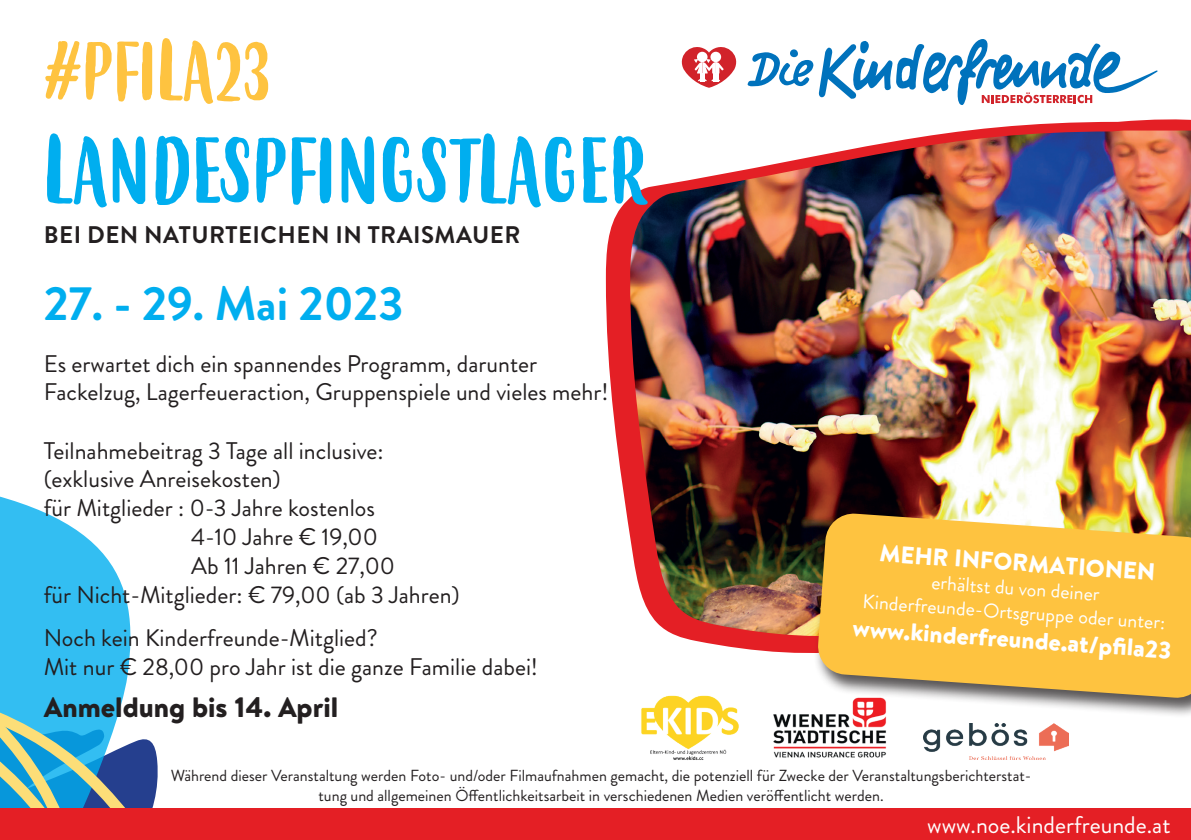
<style>
.page{position:relative;width:1191px;height:840px;background:#fff}
.page>*{position:absolute;margin:0;border:0;box-sizing:border-box;transform-origin:0 0}
.t1{font:90px "Budidaya";color:#00aeef}
.t2{font:80px "Budidaya";color:#fec340}
.t3{font:700 48px "Brandon Grotesque";color:#00aeef}
.t4{font:900 28px "Brandon Text";color:#231f20}
.t5{font:24px/28.8px "Brandon Grotesque";color:#231f20}
.t6{font:900 24px "Brandon Text";color:#fff}
.t7{font:700 24px "Brandon Grotesque";letter-spacing:.02em;color:#231f20}
.t8{font:24px "Brandon Grotesque";color:#fff}
.t9{font:20px/24px "Brandon Grotesque";color:#fff;text-align:center}
.t10{font:16px/20px "Brandon Grotesque";color:#231f20;text-align:center}
</style>
<div class="page">
<svg style="left:0;top:496px;width:128px;height:109px;fill:#33bef2"></svg>
<img style="left:923px;top:723px;width:145px;height:35px">
<img style="left:773px;top:714px;width:114px;height:44px">
<svg style="left:681px;top:47px;width:56px;height:41px"></svg>
<svg style="left:747px;top:39px;width:411px;height:66px"></svg>
<svg style="left:0;top:605px;width:158px;height:202px;background:#5fb8d9"></svg>
<svg style="left:606px;top:119px;width:585px;height:534px"></svg>
<img style="left:630px;top:130px;width:561px;height:507px">
<div style="left:813px;top:512px;width:378px;height:205px;background:#231f20;opacity:.75"></div>
<svg style="left:817px;top:512px;width:374px;height:186px;background:#efbb4b"></svg>
<img style="left:641px;top:695px;width:98px;height:65px">
<div style="left:0;top:807px;width:1191px;height:32px;background:#e41f25"></div>
<h2 class="t2" style="left:44px;top:27px;width:229px">#PFILA23</h2>
<h1 class="t1" style="left:44px;top:121px;width:605px">LANDESPFINGSTLAGER</h1>
<p class="t7" style="left:44px;top:217px;width:478px">BEI DEN NATURTEICHEN IN TRAISMAUER</p>
<h3 class="t3" style="left:44px;top:269px;width:361px">27. - 29. Mai 2023</h3>
<p class="t5" style="left:44px;top:349px;width:566px">Es erwartet dich ein spannendes Programm, darunter<br>Fackelzug, Lagerfeueraction, Gruppenspiele und vieles mehr!</p>
<p class="t5" style="left:44px;top:436px;width:341px">Teilnahmebeitrag 3 Tage all inclusive:</p>
<p class="t5" style="left:44px;top:465px;width:239px">(exklusive Anreisekosten)</p>
<p class="t5" style="left:44px;top:493px;width:333px">für Mitglieder : 0-3 Jahre kostenlos</p>
<p class="t5" style="left:191px;top:522px;width:188px">4-10 Jahre € 19,00</p>
<p class="t5" style="left:191px;top:551px;width:205px">Ab 11 Jahren € 27,00</p>
<p class="t5" style="left:44px;top:580px;width:417px">für Nicht-Mitglieder: € 79,00 (ab 3 Jahren)</p>
<p class="t5" style="left:44px;top:623px;width:496px">Noch kein Kinderfreunde-Mitglied?<br>Mit nur € 28,00 pro Jahr ist die ganze Familie dabei!</p>
<p class="t4" style="left:44px;top:687px;width:296px">Anmeldung bis 14. April</p>
<p class="t6" style="left:881px;top:535px;width:277px;rotate:4deg">MEHR INFORMATIONEN</p>
<p class="t9" style="left:865px;top:565px;width:305px;rotate:4deg">erhältst du von deiner<br>Kinderfreunde-Ortsgruppe oder unter:</p>
<p class="t6" style="left:854px;top:610px;width:321px;rotate:4deg">www.kinderfreunde.at/pfi la23</p>
<p class="t10" style="left:171px;top:765px;width:862px">Während dieser Veranstaltung werden Foto- und/oder Filmaufnahmen gemacht, die potenziell für Zwecke der Veranstaltungsberichterstat&shy;tung und allgemeinen Öffentlichkeitsarbeit in verschiedenen Medien veröffentlicht werden.</p>
<p class="t8" style="left:927px;top:807px;width:245px">www.noe.kinderfreunde.at</p>
</div>
